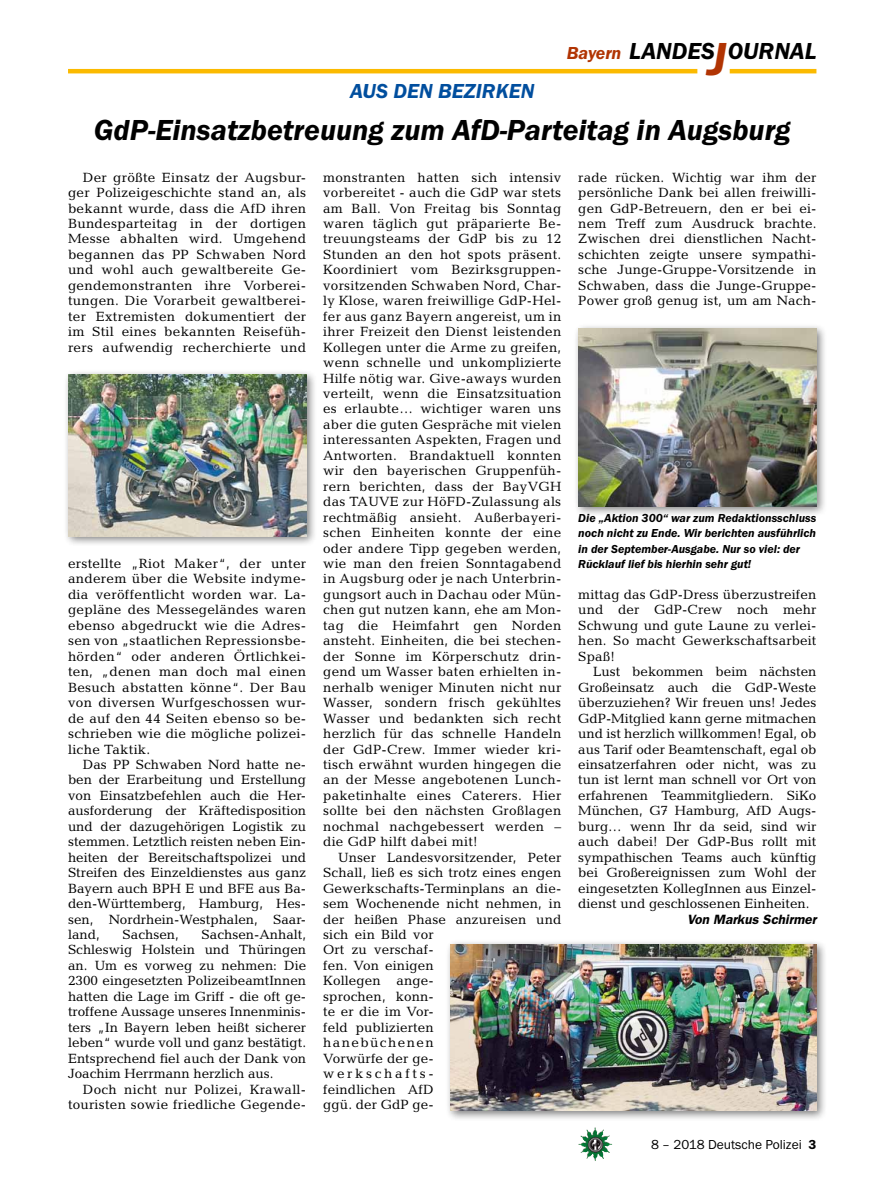
<style>
.page{position:relative;width:893px;height:1191px;background:#fff}
.page>*{position:absolute;margin:0;border:0;box-sizing:border-box;transform-origin:0 0}
._04__HEADLINE_1spalt{font:italic 600 30px "Franklin Gothic Itc T";color:#000}
.t1{font:italic 600 24px "Franklin Gothic Itc T";color:#000}
._01__RUBRIKENZEILE_o{font:italic 600 21px "Franklin Gothic Itc T";color:#004e9e}
.t2{font:italic 600 18px "Franklin Gothic Itc T";letter-spacing:-.01em;color:#b13403}
._09__GRUNDTEXT___Blo{font:13.5px/15.5px "Candida";letter-spacing:.01em;color:#000;text-align:justify}
.t3{font:13.5px "Franklin Gothic Itc T";color:#000}
._13__UNTERSCHRIFT_Ar{font:italic 600 13.5px "Franklin Gothic";color:#000}
._12__BILDUNTERSCHRIF{font:italic 600 12px/15.5px "Franklin Gothic Itc T";color:#000}
.s1{font-size:48px;color:#b13403}
.s2{font-weight:600}
</style>
<div class="page">
<img style="left:578px;top:1127px;width:17px;height:25px">
<hr style="left:730px;top:69px;width:86px;height:4px;background:#fbba00">
<hr style="left:68px;top:69px;width:629px;height:4px;background:#fbba00">
<div style="left:63px;top:369px;width:254px;height:178px;background:#000;opacity:.5"></div>
<img style="left:68px;top:374px;width:238px;height:162px">
<div style="left:573px;top:323px;width:254px;height:195px;background:#000;opacity:.5"></div>
<img style="left:578px;top:328px;width:238px;height:178px">
<div style="left:445px;top:938px;width:383px;height:183px;background:#000;opacity:.5"></div>
<img style="left:451px;top:944px;width:365px;height:166px">
<p class="_01__RUBRIKENZEILE_o" style="left:350px;top:79px;width:186px">AUS DEN BEZIRKEN</p>
<p class="t2" style="left:567px;top:42px;width:56px">Bayern</p>
<p class="t1" style="left:629px;top:37px;width:189px">LANDES<span class="s1">J</span>OURNAL</p>
<p class="_04__HEADLINE_1spalt" style="left:94px;top:112px;width:698px">GdP-Einsatzbetreuung zum AfD-Parteitag in Augsburg</p>
<p class="_09__GRUNDTEXT___Blo" style="left:323px;top:169px;width:240px">monstranten hatten sich intensiv vorbereitet - auch die GdP war stets am Ball. Von Freitag bis Sonntag waren täglich gut präparierte Be&shy;treuungsteams der GdP bis zu 12<br>Stunden an den hot spots präsent.<br>Koordiniert vom Bezirksgruppen&shy;vorsitzenden Schwaben Nord, Char&shy;ly Klose, waren freiwillige GdP-Hel&shy;fer aus ganz Bayern angereist, um in ihrer Freizeit den Dienst leistenden Kollegen unter die Arme zu greifen, wenn schnelle und unkomplizierte Hilfe nötig war. Give-aways wurden verteilt, wenn die Einsatzsituation es erlaubte… wichtiger waren uns aber die guten Gespräche mit vielen interessanten Aspekten, Fragen und Antworten. Brandaktuell konnten wir den bayerischen Gruppenfüh&shy;rern berichten, dass der BayVGH das TAUVE zur HöFD-Zulassung als rechtmäßig ansieht. Außerbayeri&shy;schen Einheiten konnte der eine oder andere Tipp gegeben werden, wie man den freien Sonntagabend in Augsburg oder je nach Unterbrin&shy;gungsort auch in Dachau oder Mün&shy;chen gut nutzen kann, ehe am Mon&shy;tag die Heimfahrt gen Norden ansteht. Einheiten, die bei stechen&shy;der Sonne im Körperschutz drin&shy;gend um Wasser baten erhielten in&shy;nerhalb weniger Minuten nicht nur Wasser, sondern frisch gekühltes Wasser und bedankten sich recht herzlich für das schnelle Handeln der GdP-Crew. Immer wieder kri&shy;tisch erwähnt wurden hingegen die an der Messe angebotenen Lunch&shy;paketinhalte eines Caterers. Hier sollte bei den nächsten Großlagen nochmal nachgebessert werden – die GdP hilft dabei mit!</p>
<p class="_09__GRUNDTEXT___Blo" style="left:323px;top:849px;width:240px;text-align:left;text-indent:15px">Unser Landesvorsitzender, Peter<br>Schall, ließ es sich trotz eines engen<br>Gewerkschafts-Terminplans an die&shy;sem Wochenende nicht nehmen, in der heißen Phase anzureisen und sich ein Bild vor<br>Ort zu verschaf-<br>fen. Von einigen<br>Kollegen ange-<br>sprochen, konn-<br>te er die im Vor-<br>feld publizierten<br>hanebüchenen<br>Vorwürfe der ge-<br>werkschafts-<br>feindlichen AfD<br>ggü. der GdP ge-</p>
<p class="_09__GRUNDTEXT___Blo" style="left:68px;top:169px;width:240px;text-indent:15px">Der größte Einsatz der Augsbur&shy;ger Polizeigeschichte stand an, als bekannt wurde, dass die AfD ihren Bundesparteitag in der dortigen Messe abhalten wird. Umgehend begannen das PP Schwaben Nord und wohl auch gewaltbereite Ge&shy;gendemonstranten ihre Vorberei&shy;tungen. Die Vorarbeit gewaltberei&shy;ter Extremisten dokumentiert der im Stil eines bekannten Reisefüh&shy;rers aufwendig recherchierte und</p>
<p class="_09__GRUNDTEXT___Blo" style="left:578px;top:169px;width:240px">rade rücken. Wichtig war ihm der persönliche Dank bei allen freiwilli&shy;gen GdP-Betreuern, den er bei ei&shy;nem Treff zum Ausdruck brachte.<br>Zwischen drei dienstlichen Nacht&shy;schichten zeigte unsere sympathi&shy;sche Junge-Gruppe-Vorsitzende in Schwaben, dass die Junge-Gruppe-Power groß genug ist, um am Nach-</p>
<p class="_12__BILDUNTERSCHRIF" style="left:578px;top:510px;width:239px">Die „Aktion 300“ war zum Redaktionsschluss noch nicht zu Ende. Wir berichten ausführlich in der September-Ausgabe. Nur so viel: der Rücklauf lief bis hierhin sehr gut!</p>
<p class="_09__GRUNDTEXT___Blo" style="left:68px;top:556px;width:240px">erstellte „Riot Maker“, der unter anderem über die Website indyme&shy;dia veröffentlicht worden war. La&shy;gepläne des Messegeländes waren ebenso abgedruckt wie die Adres&shy;sen von „staatlichen Repressionsbe&shy;hörden“ oder anderen Örtlichkei&shy;ten, „denen man doch mal einen Besuch abstatten könne“. Der Bau von diversen Wurfgeschossen wur&shy;de auf den 44 Seiten ebenso so be&shy;schrieben wie die mögliche polizei&shy;liche Taktik.</p>
<p class="_09__GRUNDTEXT___Blo" style="left:68px;top:756px;width:240px;text-indent:15px">Das PP Schwaben Nord hatte ne&shy;ben der Erarbeitung und Erstellung von Einsatzbefehlen auch die Her&shy;ausforderung der Kräftedisposition und der dazugehörigen Logistik zu stemmen. Letztlich reisten neben Ein&shy;heiten der Bereitschaftspolizei und Streifen des Einzeldienstes aus ganz Bayern auch BPH E und BFE aus Ba&shy;den-Württemberg, Hamburg, Hes&shy;sen, Nordrhein-Westphalen, Saar&shy;land,</p>
<p class="_09__GRUNDTEXT___Blo" style="left:578px;top:586px;width:240px">mittag das GdP-Dress überzustreifen und der GdP-Crew noch mehr Schwung und gute Laune zu verlei&shy;hen. So macht Gewerkschaftsarbeit Spaß!</p>
<p class="_09__GRUNDTEXT___Blo" style="left:578px;top:664px;width:240px;text-indent:15px">Lust bekommen beim nächsten Großeinsatz auch die GdP-Weste überzuziehen? Wir freuen uns! Jedes GdP-Mitglied kann gerne mitmachen und ist herzlich willkommen! Egal, ob aus Tarif oder Beamtenschaft, egal ob einsatzerfahren oder nicht, was zu tun ist lernt man schnell vor Ort von erfahrenen Teammitgliedern. SiKo München, G7 Hamburg, AfD Augs&shy;burg… wenn Ihr da seid, sind wir auch dabei! Der GdP-Bus rollt mit sympathischen Teams auch künftig bei Großereignissen zum Wohl der eingesetzten KollegInnen aus Einzel&shy;dienst und geschlossenen Einheiten.</p>
<p class="_13__UNTERSCHRIFT_Ar" style="left:687px;top:911px;width:131px">Von Markus Schirmer</p>
<p class="_09__GRUNDTEXT___Blo" style="left:68px;top:926px;width:240px;text-indent:134px">Sachsen-Anhalt, Schleswig Holstein und Thüringen an. Um es vorweg zu nehmen: Die 2300 eingesetzten PolizeibeamtInnen hatten die Lage im Griff - die oft ge&shy;troffene Aussage unseres Innenminis&shy;ters „In Bayern leben heißt sicherer leben“ wurde voll und ganz bestätigt.<br>Entsprechend fiel auch der Dank von Joachim Herrmann herzlich aus.</p>
<p class="_09__GRUNDTEXT___Blo" style="left:68px;top:1081px;width:240px;text-align:right">Doch nicht nur Polizei, Krawall&shy;touristen sowie friedliche Gegende-</p>
<p class="_09__GRUNDTEXT___Blo" style="left:123px;top:926px;width:58px">Sachsen,</p>
<p class="t3" style="left:651px;top:1136px;width:167px">8 – 2018 Deutsche Polizei <span class="s2">3</span></p>
</div>
